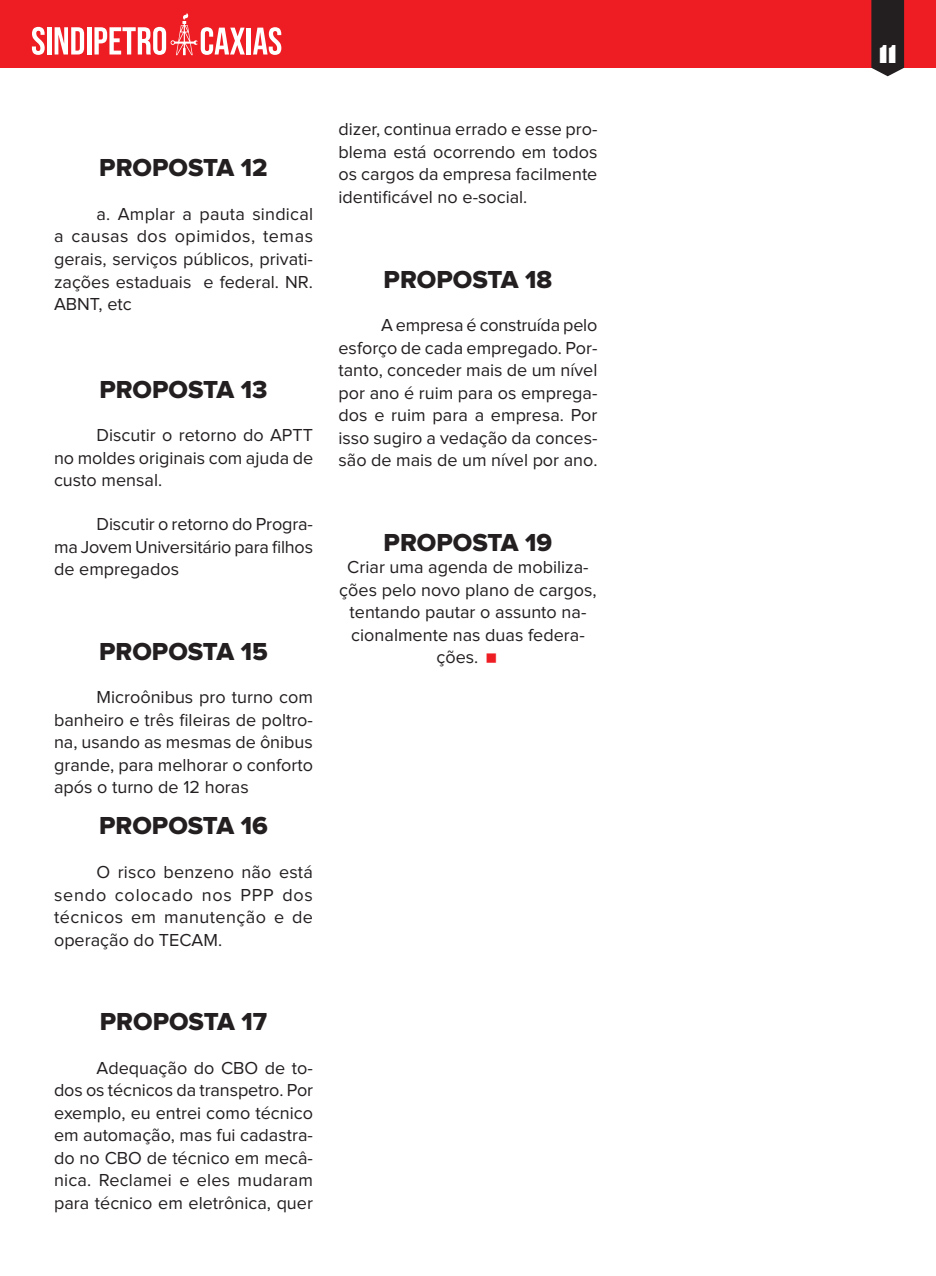
<style>
.page{position:relative;width:936px;height:1276px;background:#fff}
.page>*{position:absolute;margin:0;border:0;box-sizing:border-box;transform-origin:0 0}
.t1{font:27px "Knockout HTF73 Full Heviweight";color:#fff}
.t2{font:25.5px "Proxima Nova Extrabld";color:#231f20}
.t3{font:18px/22.5px "Proxima Nova";color:#231f20;text-align:justify}
</style>
<div class="page">
<div style="left:0;top:0;width:935px;height:68px;background:#ee1d23"></div>
<svg style="left:871px;top:0;width:33px;height:76px;background:#302a2b"></svg>
<svg style="left:32px;top:27px;width:13px;height:28px"></svg>
<hr style="left:47px;top:27px;width:4px;height:27px;background:#fff">
<svg style="left:55px;top:27px;width:29px;height:27px"></svg>
<hr style="left:87px;top:27px;width:4px;height:27px;background:#fff">
<hr style="left:247px;top:28px;width:4px;height:26px;background:#fff">
<svg style="left:253px;top:27px;width:28px;height:28px"></svg>
<svg style="left:94px;top:13px;width:151px;height:42px"></svg>
<h2 class="t2" style="left:99px;top:153px;width:170px">PROPOSTA 12</h2>
<p class="t3" style="left:54px;top:203px;width:260px;text-indent:43px">a. Amplar a pauta sindical a causas dos opimidos, temas gerais, serviços públicos, privati&shy;zações estaduais e federal. NR.<br>ABNT, etc</p>
<h2 class="t2" style="left:99px;top:374px;width:170px">PROPOSTA 13</h2>
<p class="t3" style="left:54px;top:425px;width:261px;text-indent:43px">Discutir o retorno do APTT no moldes originais com ajuda de custo mensal.</p>
<p class="t3" style="left:54px;top:513px;width:260px;text-indent:43px">Discutir o retorno do Progra&shy;ma Jovem Universitário para filhos de empregados</p>
<h2 class="t2" style="left:99px;top:636px;width:170px">PROPOSTA 15</h2>
<p class="t3" style="left:54px;top:687px;width:260px;text-indent:43px">Microônibus pro turno com banheiro e três fileiras de poltro&shy;na, usando as mesmas de ônibus grande, para melhorar o conforto após o turno de 12 horas</p>
<h2 class="t2" style="left:99px;top:811px;width:170px">PROPOSTA 16</h2>
<p class="t3" style="left:54px;top:861px;width:260px;text-indent:43px">O risco benzeno não está sendo colocado nos PPP dos técnicos em manutenção e de operação do TECAM.</p>
<h2 class="t2" style="left:100px;top:1007px;width:169px">PROPOSTA 17</h2>
<p class="t3" style="left:54px;top:1057px;width:260px;text-indent:43px">Adequação do CBO de to&shy;dos os técnicos da transpetro. Por exemplo, eu entrei como técnico em automação, mas fui cadastra&shy;do no CBO de técnico em mecâ&shy;nica. Reclamei e eles mudaram para técnico em eletrônica, quer</p>
<p class="t3" style="left:338px;top:119px;width:260px">dizer, continua errado e esse pro&shy;blema está ocorrendo em todos os cargos da empresa facilmente identificável no e-social.</p>
<h2 class="t2" style="left:383px;top:264px;width:170px">PROPOSTA 18</h2>
<p class="t3" style="left:338px;top:315px;width:260px;text-indent:43px">A empresa é construída pelo esforço de cada empregado. Por&shy;tanto, conceder mais de um nível por ano é ruim para os emprega&shy;dos e ruim para a empresa. Por isso sugiro a vedação da conces&shy;são de mais de um nível por ano.</p>
<h2 class="t2" style="left:383px;top:528px;width:170px">PROPOSTA 19</h2>
<p class="t3" style="left:347px;top:557px;width:243px">Criar uma agenda de mobiliza-</p>
<p class="t3" style="left:339px;top:579px;width:259px">ções pelo novo plano de cargos,</p>
<p class="t3" style="left:349px;top:602px;width:238px">tentando pautar o assunto na-</p>
<p class="t3" style="left:351px;top:624px;width:235px">cionalmente nas duas federa-</p>
<p class="t3" style="left:436px;top:647px;width:43px">ções.</p>
<h1 class="t1" style="left:877px;top:39px;width:22px">11</h1>
</div>
